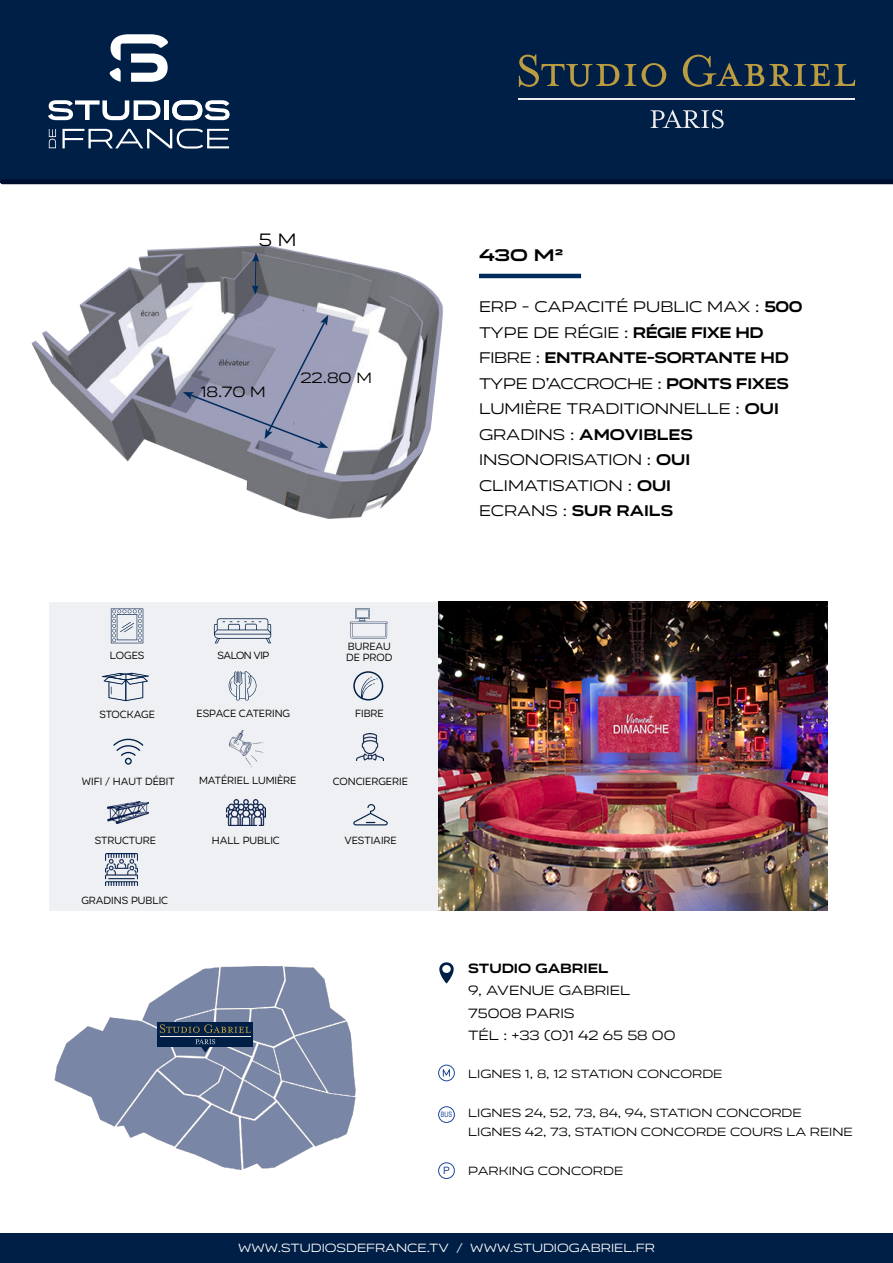
<style>
.page{position:relative;width:893px;height:1263px;background:#fff}
.page>*{position:absolute;margin:0;border:0;box-sizing:border-box;transform-origin:0 0}
.t1{font:300 semi-expanded 18px "Organetto";color:#000}
.t2{font:700 expanded 16.95px "Organetto";color:#000}
.t3{font:300 semi-expanded 15.45px/25.5px "Organetto";color:#000}
.t4{font:300 semi-expanded 15px "Organetto";color:#000}
.t5{font:300 semi-expanded 13.5px/22.5px "Organetto";color:#000}
.t6{font:700 semi-expanded 13.5px "Organetto";color:#000}
.t7{font:300 semi-expanded 12px/19.5px "Organetto";color:#000}
.t8{font:300 semi-expanded 12px "Organetto";color:#fff}
.t9{font:300 10.5px "Organetto";color:#000}
.t10{font:300 10.5px "Organetto";letter-spacing:-.05em;color:#000}
.t11{font:10.05px "Arial";color:#1b499a}
.t12{font:7.5px "Arial";color:#1b499a;scale:.75 1}
.s1{font-weight:700}
</style>
<div class="page">
<div style="left:49px;top:602px;width:389px;height:308px;background:#eff0f3"></div>
<svg style="left:113px;top:739px;width:30px;height:26px"></svg>
<svg style="left:353px;top:804px;width:35px;height:21px"></svg>
<svg style="left:111px;top:608px;width:32px;height:35px"></svg>
<svg style="left:214px;top:618px;width:57px;height:25px"></svg>
<hr style="left:350px;top:622px;width:38px;height:1px;background:#001f47">
<svg style="left:351px;top:608px;width:36px;height:30px"></svg>
<div style="left:0;top:1233px;width:893px;height:30px;background:#001f47"></div>
<div style="left:0;top:0;width:893px;height:183px;background:#001f47"></div>
<svg style="left:109px;top:34px;width:59px;height:48px"></svg>
<svg style="left:48px;top:100px;width:112px;height:20px"></svg>
<div style="left:164px;top:100px;width:5px;height:20px;background:#fff"></div>
<svg style="left:62px;top:129px;width:167px;height:20px"></svg>
<svg style="left:172px;top:100px;width:58px;height:20px"></svg>
<svg style="left:49px;top:129px;width:7px;height:19px"></svg>
<div style="left:2px;top:179px;width:891px;height:5px;background:#000e2e"></div>
<hr style="left:479px;top:274px;width:102px;height:4px;background:#002c5d">
<img style="left:438px;top:602px;width:389px;height:308px">
<img style="left:31px;top:245px;width:412px;height:274px">
<svg style="left:519px;top:54px;width:100px;height:33px"></svg>
<svg style="left:625px;top:63px;width:41px;height:24px"></svg>
<svg style="left:683px;top:55px;width:172px;height:32px"></svg>
<svg style="left:650px;top:110px;width:74px;height:18px"></svg>
<hr style="left:519px;top:99px;width:336px;height:1px;background:#ededed">
<img style="left:54px;top:966px;width:302px;height:204px">
<div style="left:158px;top:1022px;width:95px;height:24px;background:#001f47"></div>
<svg style="left:160px;top:1024px;width:91px;height:28px"></svg>
<hr style="left:160px;top:1036px;width:91px;height:1px;background:#ededed">
<div style="left:438px;top:1162px;width:17px;height:17px;border:1px solid #1b499a;border-radius:50%"></div>
<svg style="left:439px;top:962px;width:15px;height:21px"></svg>
<div style="left:438px;top:1065px;width:17px;height:16px;border:1px solid #1b499a;border-radius:50%"></div>
<svg style="left:442px;top:1066px;width:8px;height:11px"></svg>
<div style="left:438px;top:1106px;width:17px;height:17px;border:1px solid #1b499a;border-radius:50%"></div>
<svg style="left:229px;top:671px;width:27px;height:29px"></svg>
<svg style="left:102px;top:673px;width:47px;height:28px"></svg>
<img style="left:228px;top:729px;width:36px;height:38px">
<div style="left:353px;top:671px;width:30px;height:29px;border:2px solid #001f47;border-radius:50%"></div>
<svg style="left:360px;top:676px;width:18px;height:23px"></svg>
<img style="left:356px;top:733px;width:28px;height:28px">
<img style="left:108px;top:801px;width:41px;height:23px">
<img style="left:227px;top:800px;width:38px;height:25px">
<img style="left:105px;top:853px;width:33px;height:33px">
<svg style="left:183px;top:252px;width:182px;height:196px;background:#999bac"></svg>
<p class="t1" style="left:259px;top:228px;width:39px">5 M</p>
<p class="t4" style="left:200px;top:383px;width:67px">18.70 M</p>
<p class="t4" style="left:301px;top:368px;width:73px">22.80 M</p>
<p class="t2" style="left:479px;top:244px;width:86px">430 m²</p>
<p class="t3" style="left:479px;top:294px;width:325px">ERP - CAPACITÉ PUBLIC MAX : <span class="s1">500<br></span>TYPE DE RÉGIE : <span class="s1">RÉGIE FIXE HD<br></span>FIBRE : <span class="s1">ENTRANTE-SORTANTE HD<br></span>TYPE D’ACCROCHE : <span class="s1">PONTS FIXES<br></span>LUMIÈRE TRADITIONNELLE : <span class="s1">OUI<br></span>GRADINS : <span class="s1">AMOVIBLES<br></span>INSONORISATION : <span class="s1">OUI<br></span>CLIMATISATION : <span class="s1">OUI<br></span>ECRANS : <span class="s1">SUR RAILS</span></p>
<p class="t9" style="left:110px;top:649px;width:36px">LOGES</p>
<p class="t9" style="left:348px;top:640px;width:44px">BUREAU</p>
<p class="t10" style="left:217px;top:649px;width:53px">SALON VIP</p>
<p class="t9" style="left:346px;top:651px;width:48px">DE PROD</p>
<p class="t9" style="left:99px;top:708px;width:57px">STOCKAGE</p>
<p class="t9" style="left:197px;top:707px;width:95px">ESPACE CATERING</p>
<p class="t9" style="left:355px;top:707px;width:30px">FIBRE</p>
<p class="t9" style="left:82px;top:774px;width:94px">WIFI / HAUT DÉBIT</p>
<p class="t9" style="left:199px;top:774px;width:99px">MATÉRIEL LUMIÈRE</p>
<p class="t9" style="left:333px;top:774px;width:77px">CONCIERGERIE</p>
<p class="t9" style="left:95px;top:834px;width:63px">STRUCTURE</p>
<p class="t9" style="left:212px;top:834px;width:70px">HALL PUBLIC</p>
<p class="t9" style="left:344px;top:834px;width:54px">VESTIAIRE</p>
<p class="t9" style="left:81px;top:894px;width:88px">GRADINS PUBLIC</p>
<p class="t12" style="left:441px;top:1109px;width:17px">BUS</p>
<p class="t11" style="left:443px;top:1163px;width:8px">P</p>
<p class="t6" style="left:468px;top:959px;width:142px">STUDIO GABRIEL</p>
<p class="t5" style="left:468px;top:979px;width:209px">9, AVENUE GABRIEL<br>75008 PARIS<br>TÉL : +33 (0)1 42 65 58 00</p>
<p class="t7" style="left:468px;top:1064px;width:256px">LIGNES 1, 8, 12 STATION CONCORDE</p>
<p class="t7" style="left:468px;top:1103px;width:386px">LIGNES 24, 52, 73, 84, 94, STATION CONCORDE<br>LIGNES 42, 73, STATION CONCORDE COURS LA REINE</p>
<p class="t7" style="left:468px;top:1161px;width:157px">PARKING CONCORDE</p>
<p class="t8" style="left:238px;top:1240px;width:418px">WWW.STUDIOSDEFRANCE.TV / WWW.STUDIOGABRIEL.FR</p>
</div>
